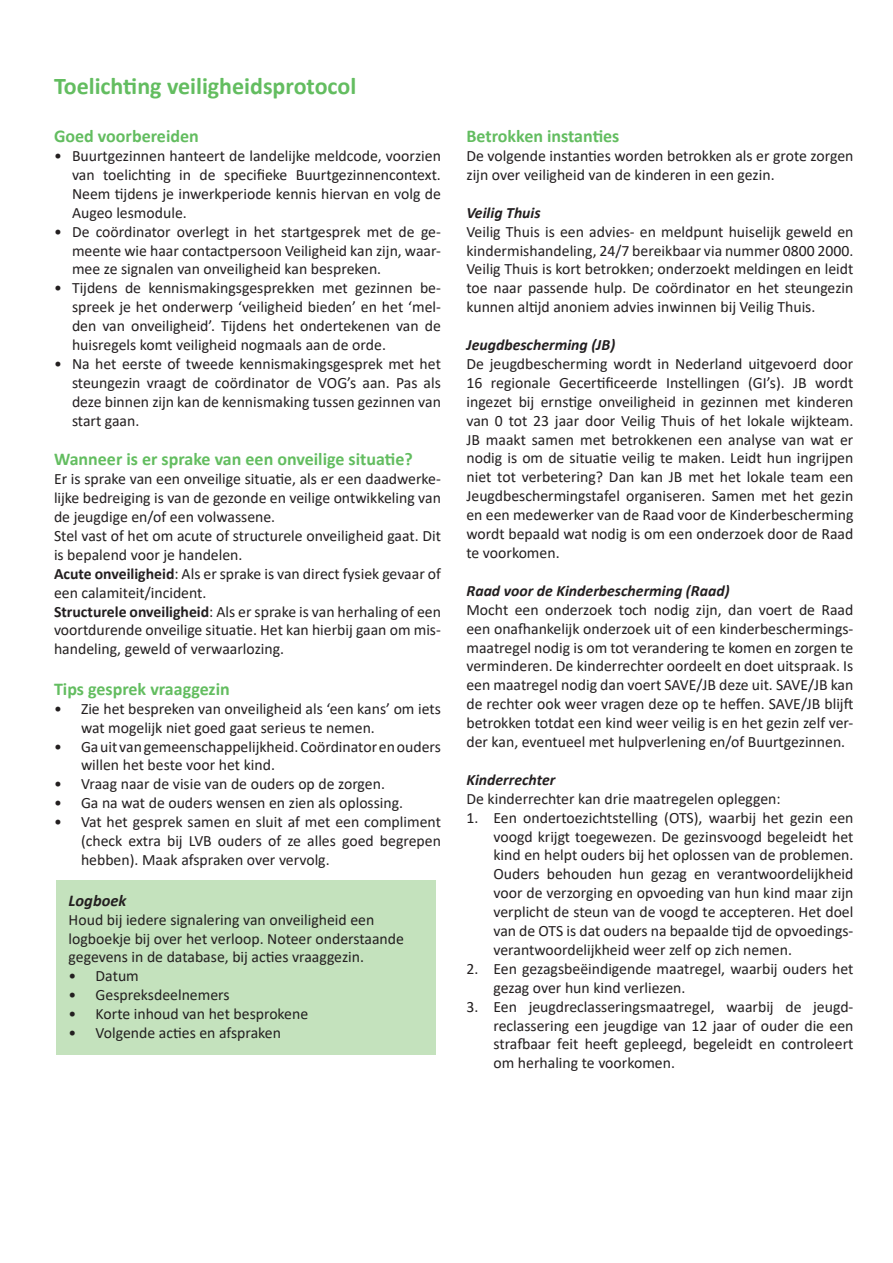
<style>
.page{position:relative;width:893px;height:1263px;background:#fff}
.page>*{position:absolute;margin:0;border:0;box-sizing:border-box;transform-origin:0 0}
.t1{font:700 24px "Calibri";color:#63bd60}
.t2{font:700 18px "Calibri";color:#63bd60}
.t3{font:italic 700 16.5px "Calibri";color:#231f20}
.t4{font:15.75px/18.9px "Calibri";color:#231f20;text-align:justify}
.t5{font:italic 700 15.75px "Calibri";color:#231f20}
.s1{font-weight:700}
</style>
<div class="page">
<div style="left:56px;top:881px;width:380px;height:174px;background:#c4e2bd"></div>
<p class="t1" style="left:54px;top:69px;width:304px">Toelichting veiligheidsprotocol</p>
<p class="t2" style="left:54px;top:123px;width:146px">Goed voorbereiden</p>
<p class="t4" style="left:72px;top:146px;width:370px;text-indent:-18px">• Buurtgezinnen hanteert de landelijke meldcode, voorzien van toelichting in de specifieke Buurtgezinnencontext.<br>Neem tijdens je inwerkperiode kennis hiervan en volg de Augeo lesmodule.</p>
<p class="t4" style="left:72px;top:222px;width:370px;text-indent:-18px">• De coördinator overlegt in het startgesprek met de ge&shy;meente wie haar contactpersoon Veiligheid kan zijn, waar&shy;mee ze signalen van onveiligheid kan bespreken.</p>
<p class="t4" style="left:72px;top:278px;width:370px;text-indent:-18px">• Tijdens de kennismakingsgesprekken met gezinnen be&shy;spreek je het onderwerp ‘veiligheid bieden’ en het ‘mel&shy;den van onveiligheid’. Tijdens het ondertekenen van de huisregels komt veiligheid nogmaals aan de orde.</p>
<p class="t4" style="left:72px;top:354px;width:370px;text-indent:-18px">• Na het eerste of tweede kennismakingsgesprek met het steungezin vraagt de coördinator de VOG’s aan. Pas als deze binnen zijn kan de kennismaking tussen gezinnen van start gaan.</p>
<p class="t2" style="left:54px;top:447px;width:360px">Wanneer is er sprake van een onveilige situatie?</p>
<p class="t4" style="left:54px;top:469px;width:388px">Er is sprake van een onveilige situatie, als er een daadwerke&shy;lijke bedreiging is van de gezonde en veilige ontwikkeling van de jeugdige en/of een volwassene.</p>
<p class="t4" style="left:54px;top:526px;width:388px">Stel vast of het om acute of structurele onveiligheid gaat. Dit is bepalend voor je handelen.</p>
<p class="t4" style="left:54px;top:564px;width:388px"><span class="s1">Acute onveiligheid</span>: Als er sprake is van direct fysiek gevaar of een calamiteit/incident.</p>
<p class="t4" style="left:54px;top:601px;width:388px"><span class="s1">Structurele onveiligheid</span>: Als er sprake is van herhaling of een voortdurende onveilige situatie. Het kan hierbij gaan om mis&shy;handeling, geweld of verwaarlozing.</p>
<p class="t2" style="left:54px;top:676px;width:177px">Tips gesprek vraaggezin</p>
<p class="t4" style="left:81px;top:699px;width:361px;text-indent:-27px">• Zie het bespreken van onveiligheid als ‘een kans’ om iets wat mogelijk niet goed gaat serieus te nemen.</p>
<p class="t4" style="left:81px;top:736px;width:361px;text-indent:-27px">• Ga uit van gemeenschappelijkheid. Coördinator en ouders willen het beste voor het kind.</p>
<p class="t4" style="left:54px;top:774px;width:332px">• Vraag naar de visie van de ouders op de zorgen.</p>
<p class="t4" style="left:54px;top:793px;width:351px">• Ga na wat de ouders wensen en zien als oplossing.</p>
<p class="t4" style="left:81px;top:812px;width:361px;text-indent:-27px">• Vat het gesprek samen en sluit af met een compliment (check extra bij LVB ouders of ze alles goed begrepen hebben). Maak afspraken over vervolg.</p>
<p class="t3" style="left:69px;top:888px;width:59px">Logboek</p>
<p class="t4" style="left:69px;top:909px;width:337px;text-align:left">Houd bij iedere signalering van onveiligheid een logboekje bij over het verloop. Noteer onderstaande gegevens in de database, bij acties vraaggezin.</p>
<p class="t4" style="left:69px;top:966px;width:72px">• Datum</p>
<p class="t4" style="left:69px;top:985px;width:162px">• Gespreksdeelnemers</p>
<p class="t4" style="left:69px;top:1004px;width:241px">• Korte inhoud van het besprokene</p>
<p class="t4" style="left:69px;top:1023px;width:214px">• Volgende acties en afspraken</p>
<p class="t2" style="left:466px;top:123px;width:154px">Betrokken instanties</p>
<p class="t4" style="left:466px;top:146px;width:388px">De volgende instanties worden betrokken als er grote zorgen zijn over veiligheid van de kinderen in een gezin.</p>
<p class="t5" style="left:466px;top:201px;width:76px">Veilig Thuis</p>
<p class="t4" style="left:466px;top:222px;width:388px">Veilig Thuis is een advies- en meldpunt huiselijk geweld en kindermishandeling, 24/7 bereikbaar via nummer 0800 2000.<br>Veilig Thuis is kort betrokken; onderzoekt meldingen en leidt toe naar passende hulp. De coördinator en het steungezin kunnen altijd anoniem advies inwinnen bij Veilig Thuis.</p>
<p class="t5" style="left:466px;top:334px;width:150px">Jeugdbescherming (JB)</p>
<p class="t4" style="left:466px;top:354px;width:388px">De jeugdbescherming wordt in Nederland uitgevoerd door 16 regionale Gecertificeerde Instellingen (GI’s). JB wordt ingezet bij ernstige onveiligheid in gezinnen met kinderen van 0 tot 23 jaar door Veilig Thuis of het lokale wijkteam.<br>JB maakt samen met betrokkenen een analyse van wat er nodig is om de situatie veilig te maken. Leidt hun ingrijpen niet tot verbetering? Dan kan JB met het lokale team een Jeugdbeschermingstafel organiseren. Samen met het gezin en een medewerker van de Raad voor de Kinderbescherming wordt bepaald wat nodig is om een onderzoek door de Raad te voorkomen.</p>
<p class="t5" style="left:466px;top:579px;width:265px">Raad voor de Kinderbescherming (Raad)</p>
<p class="t4" style="left:466px;top:600px;width:388px">Mocht een onderzoek toch nodig zijn, dan voert de Raad een onafhankelijk onderzoek uit of een kinderbeschermings&shy;maatregel nodig is om tot verandering te komen en zorgen te verminderen. De kinderrechter oordeelt en doet uitspraak. Is een maatregel nodig dan voert SAVE/JB deze uit. SAVE/JB kan de rechter ook weer vragen deze op te heffen. SAVE/JB blijft betrokken totdat een kind weer veilig is en het gezin zelf ver&shy;der kan, eventueel met hulpverlening en/of Buurtgezinnen.</p>
<p class="t5" style="left:466px;top:768px;width:90px">Kinderrechter</p>
<p class="t4" style="left:466px;top:789px;width:316px">De kinderrechter kan drie maatregelen opleggen:</p>
<p class="t4" style="left:493px;top:807px;width:361px;text-indent:-27px">1. Een ondertoezichtstelling (OTS), waarbij het gezin een voogd krijgt toegewezen. De gezinsvoogd begeleidt het kind en helpt ouders bij het oplossen van de problemen.<br>Ouders behouden hun gezag en verantwoordelijkheid voor de verzorging en opvoeding van hun kind maar zijn verplicht de steun van de voogd te accepteren. Het doel van de OTS is dat ouders na bepaalde tijd de opvoedings&shy;verantwoordelijkheid weer zelf op zich nemen.</p>
<p class="t4" style="left:493px;top:959px;width:361px;text-indent:-27px">2. Een gezagsbeëindigende maatregel, waarbij ouders het gezag over hun kind verliezen.</p>
<p class="t4" style="left:493px;top:996px;width:361px;text-indent:-27px">3. Een jeugdreclasseringsmaatregel, waarbij de jeugd&shy;reclassering een jeugdige van 12 jaar of ouder die een strafbaar feit heeft gepleegd, begeleidt en controleert om herhaling te voorkomen.</p>
</div>
